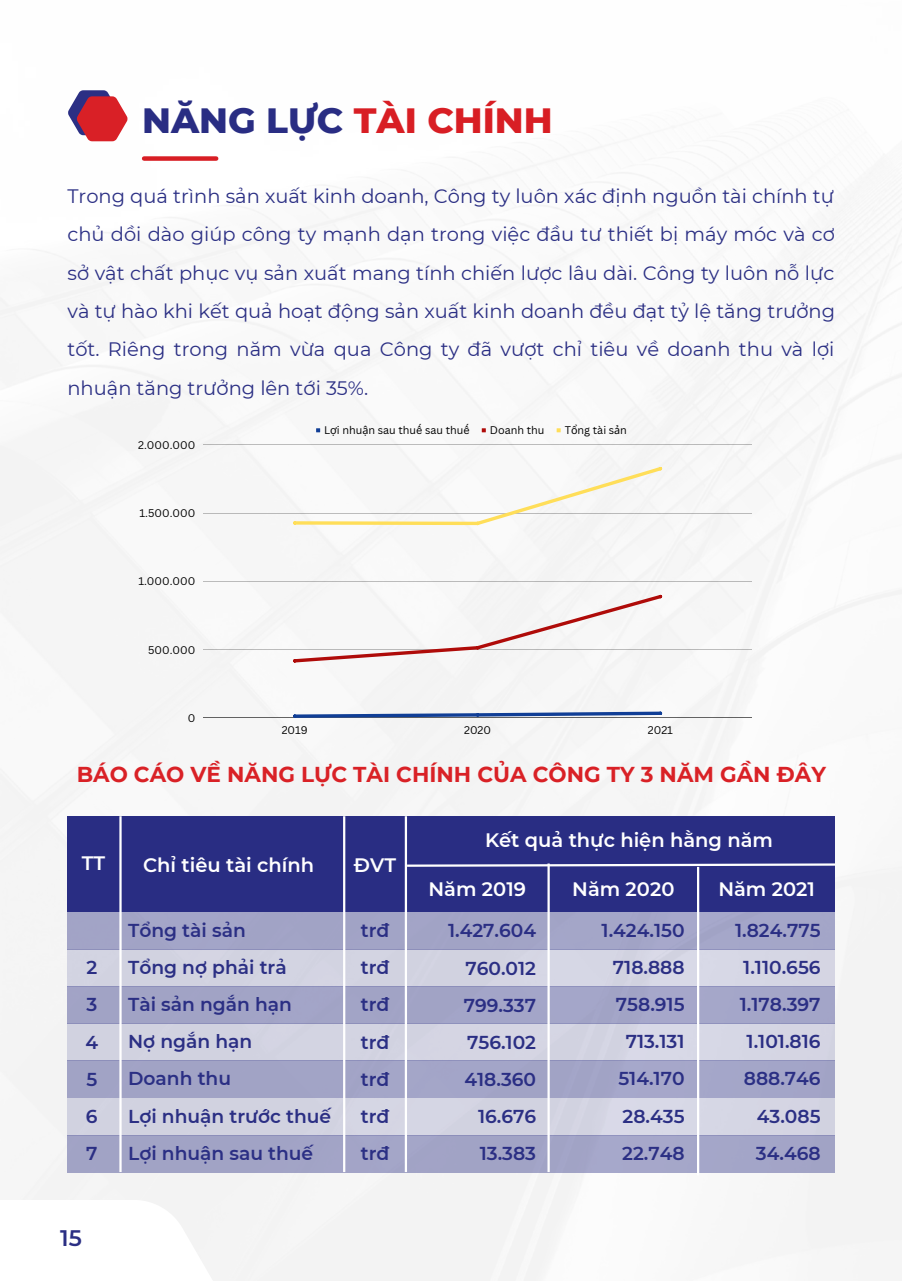
<style>
.page{position:relative;width:902px;height:1281px;background:#fff}
.page>*{position:absolute;margin:0;border:0;box-sizing:border-box;transform-origin:0 0}
.t1{font:800 35.85px "Montserrat";color:#d81e24}
.t2{font:600 22.5px "Montserrat";color:#2b2f84}
.t3{font:700 21.45px "Montserrat";color:#d92126}
.t4{font:19.5px/38.2px "Montserrat";color:#2b2f84;text-align:justify}
.t5{font:600 19.5px "Montserrat";color:#fff}
.t6{font:600 18.6px/37.2px "Montserrat";color:#2b2f84;text-align:right}
.t7{font:10.8px "Canva Sans";color:#000}
.s1{color:#292d83}
.s2{font-family:"Noto Sans"}
</style>
<div class="page">
<img style="left:0;top:117px;width:901px;height:1163px">
<svg style="left:0;top:1199px;width:294px;height:81px"></svg>
<svg style="left:68px;top:90px;width:59px;height:51px"></svg>
<div style="left:144px;top:156px;width:72px;height:5px;background:#d81e24"></div>
<div style="left:67px;top:816px;width:767px;height:96px;background:#292d83"></div>
<div style="left:67px;top:912px;width:767px;height:37px;background:#a2a4c6"></div>
<div style="left:67px;top:949px;width:767px;height:37px;background:#d3d4e2"></div>
<div style="left:67px;top:986px;width:767px;height:37px;background:#a3a4c7"></div>
<div style="left:67px;top:1023px;width:767px;height:37px;background:#d3d4e2"></div>
<div style="left:67px;top:1060px;width:767px;height:37px;background:#a2a4c6"></div>
<div style="left:67px;top:1097px;width:767px;height:37px;background:#d2d3e1"></div>
<div style="left:67px;top:1134px;width:767px;height:37px;background:#a1a3c5"></div>
<hr style="left:119px;top:816px;width:3px;height:355px;background:#fff">
<hr style="left:343px;top:816px;width:2px;height:355px;background:#fff">
<hr style="left:404px;top:816px;width:3px;height:355px;background:#fff">
<svg style="left:404px;top:862px;width:433px;height:5px"></svg>
<hr style="left:547px;top:863px;width:2px;height:308px;background:#fff">
<hr style="left:696px;top:866px;width:3px;height:309px;background:#fff">
<svg style="left:316px;top:428px;width:4px;height:4px"></svg>
<svg style="left:481px;top:428px;width:4px;height:4px"></svg>
<svg style="left:556px;top:428px;width:4px;height:4px"></svg>
<hr style="left:203px;top:444px;width:548px;height:1px;background:#000">
<hr style="left:203px;top:513px;width:548px;height:1px;background:#000">
<hr style="left:203px;top:581px;width:548px;height:1px;background:#000">
<hr style="left:203px;top:649px;width:548px;height:1px;background:#000">
<hr style="left:203px;top:717px;width:548px;height:1px;background:#000">
<svg style="left:293px;top:711px;width:368px;height:6px"></svg>
<svg style="left:293px;top:594px;width:368px;height:68px"></svg>
<svg style="left:293px;top:467px;width:368px;height:58px"></svg>
<h1 class="t1" style="left:142px;top:98px;width:412px"><span class="s1">NĂNG LỰC</span> TÀI CHÍNH</h1>
<p class="t4" style="left:67px;top:177px;width:768px">Trong quá trình sản xuất kinh doanh, Công ty luôn xác định nguồn tài chính tự chủ dồi dào giúp công ty mạnh dạn trong việc đầu tư thiết bị máy móc và cơ sở vật chất phục vụ sản xuất mang tính chiến lược lâu dài. Công ty luôn nỗ lực và tự hào khi kết quả hoạt động sản xuất kinh doanh đều đạt tỷ lệ tăng trưởng tốt. Riêng trong năm vừa qua Công ty đã vượt chỉ tiêu về doanh thu và lợi nhuận tăng trưởng lên tới 35%.</p>
<p class="t7" style="left:138px;top:437px;width:59px">2.000.000</p>
<p class="t7" style="left:139px;top:505px;width:57px">1.500.000</p>
<p class="t7" style="left:138px;top:573px;width:58px">1.000.000</p>
<p class="t7" style="left:148px;top:642px;width:49px">500.000</p>
<p class="t7" style="left:188px;top:710px;width:9px">0</p>
<p class="t7" style="left:324px;top:423px;width:146px">L<span class="s2">ợ</span>i nhu<span class="s2">ậ</span>n sau thuế sau thuế</p>
<p class="t7" style="left:489px;top:423px;width:56px">Doanh thu</p>
<p class="t7" style="left:564px;top:423px;width:64px">T<span class="s2">ổ</span>ng tài s<span class="s2">ả</span>n</p>
<p class="t7" style="left:281px;top:722px;width:28px">2019</p>
<p class="t7" style="left:464px;top:722px;width:28px">2020</p>
<p class="t7" style="left:647px;top:722px;width:27px">2021</p>
<p class="t3" style="left:77px;top:761px;width:750px">BÁO CÁO VỀ NĂNG LỰC TÀI CHÍNH CỦA CÔNG TY 3 NĂM GẦN ĐÂY</p>
<p class="t5" style="left:82px;top:851px;width:25px">TT</p>
<p class="t5" style="left:143px;top:852px;width:172px">Chỉ tiêu tài chính</p>
<p class="t5" style="left:354px;top:852px;width:44px">ĐVT</p>
<p class="t5" style="left:485px;top:828px;width:289px">Kết quả thực hiện hằng năm</p>
<p class="t5" style="left:428px;top:877px;width:99px">Năm 2019</p>
<p class="t5" style="left:572px;top:877px;width:104px">Năm 2020</p>
<p class="t5" style="left:718px;top:877px;width:98px">Năm 2021</p>
<p class="t6" style="left:85px;top:948px;width:14px;text-align:justify">2<br>3<br>4<br>5<br>6<br>7</p>
<p class="t2" style="left:60px;top:1223px;width:23px">15</p>
<p class="t6" style="left:128px;top:911px;width:204px;text-align:left">Tổng tài sản<br>Tổng nợ phải trả<br>Tài sản ngắn hạn<br>Nợ ngắn hạn<br>Doanh thu<br>Lợi nhuận trước thuế<br>Lợi nhuận sau thuế</p>
<p class="t6" style="left:360px;top:911px;width:30px;text-align:justify">trđ trđ trđ trđ trđ trđ trđ</p>
<p class="t6" style="left:448px;top:912px;width:89px">1.427.604<br>760.012<br>799.337<br>756.102<br>418.360<br>16.676<br>13.383</p>
<p class="t6" style="left:601px;top:911px;width:84px">1.424.150<br>718.888<br>758.915<br>713.131<br>514.170<br>28.435<br>22.748</p>
<p class="t6" style="left:734px;top:911px;width:87px">1.824.775<br>1.110.656<br>1.178.397<br>1.101.816<br>888.746<br>43.085<br>34.468</p>
</div>
